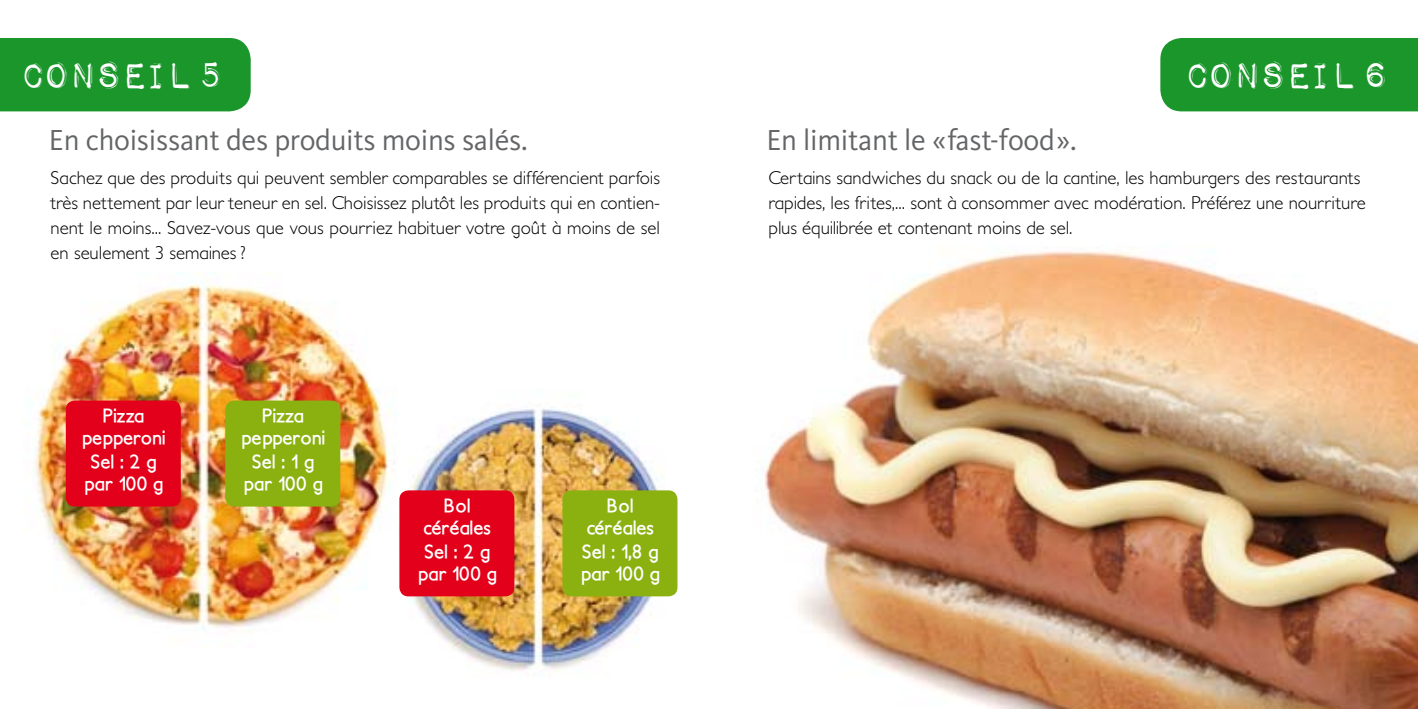
<style>
.page{position:relative;width:1418px;height:709px;background:#fff}
.page>*{position:absolute;margin:0;border:0;box-sizing:border-box;transform-origin:0 0}
.t1{font:47.5px "Impact Label Rev";letter-spacing:-.07em;color:#fff}
.t2{font:30px "Kievit";letter-spacing:-.01em;color:#646567}
.t3{font:700 19px/21.8px "Petita";color:#fff;text-align:center}
.t4{font:300 18.75px/25px "Petita";color:#000;text-align:justify}
</style>
<div class="page">
<img style="left:765px;top:251px;width:652px;height:458px">
<img style="left:23px;top:273px;width:366px;height:360px">
<div style="left:66px;top:400px;width:115px;height:106px;background:#e2001a;border-radius:9px"></div>
<div style="left:225px;top:400px;width:115px;height:106px;background:#8bb110;border-radius:9px"></div>
<img style="left:399px;top:407px;width:266px;height:265px">
<div style="left:0;top:38px;width:251px;height:73px;background:#1a962b"></div>
<div style="left:1160px;top:38px;width:257px;height:73px;background:#1a962b"></div>
<div style="left:399px;top:490px;width:115px;height:106px;background:#e2001a;border-radius:9px"></div>
<div style="left:562px;top:490px;width:115px;height:106px;background:#8bb110;border-radius:9px"></div>
<h1 class="t1" style="left:19px;top:52px;width:208px">CONSEIL 5</h1>
<h1 class="t1" style="left:1183px;top:52px;width:208px">CONSEIL 6</h1>
<h2 class="t2" style="left:49px;top:121px;width:480px">En choisissant des produits moins salés.</h2>
<h2 class="t2" style="left:766px;top:121px;width:312px">En limitant le «fast-food».</h2>
<p class="t4" style="left:768px;top:166px;width:598px;text-align:left">Certains sandwiches du snack ou de la cantine, les hamburgers des restaurants rapides, les frites,... sont à consommer avec modération. Préférez une nourriture plus équilibrée et contenant moins de sel.</p>
<p class="t4" style="left:51px;top:166px;width:611px">Sachez que des produits qui peuvent sembler comparables se différencient parfois très nettement par leur teneur en sel. Choisissez plutôt les produits qui en contien&shy;nent le moins... Savez-vous que vous pourriez habituer votre goût à moins de sel en seulement 3 semaines ?</p>
<p class="t3" style="left:81px;top:405px;width:86px">Pizza pepperoni</p>
<p class="t3" style="left:84px;top:451px;width:81px">Sel : 2 g par 100 g</p>
<p class="t3" style="left:241px;top:405px;width:86px">Pizza pepperoni</p>
<p class="t3" style="left:243px;top:451px;width:81px">Sel : 1 g par 100 g</p>
<p class="t3" style="left:423px;top:495px;width:69px">Bol céréales</p>
<p class="t3" style="left:417px;top:541px;width:81px">Sel : 2 g par 100 g</p>
<p class="t3" style="left:586px;top:495px;width:69px">Bol céréales</p>
<p class="t3" style="left:580px;top:541px;width:81px;text-align:left">Sel : 1,8 g par 100 g</p>
</div>
